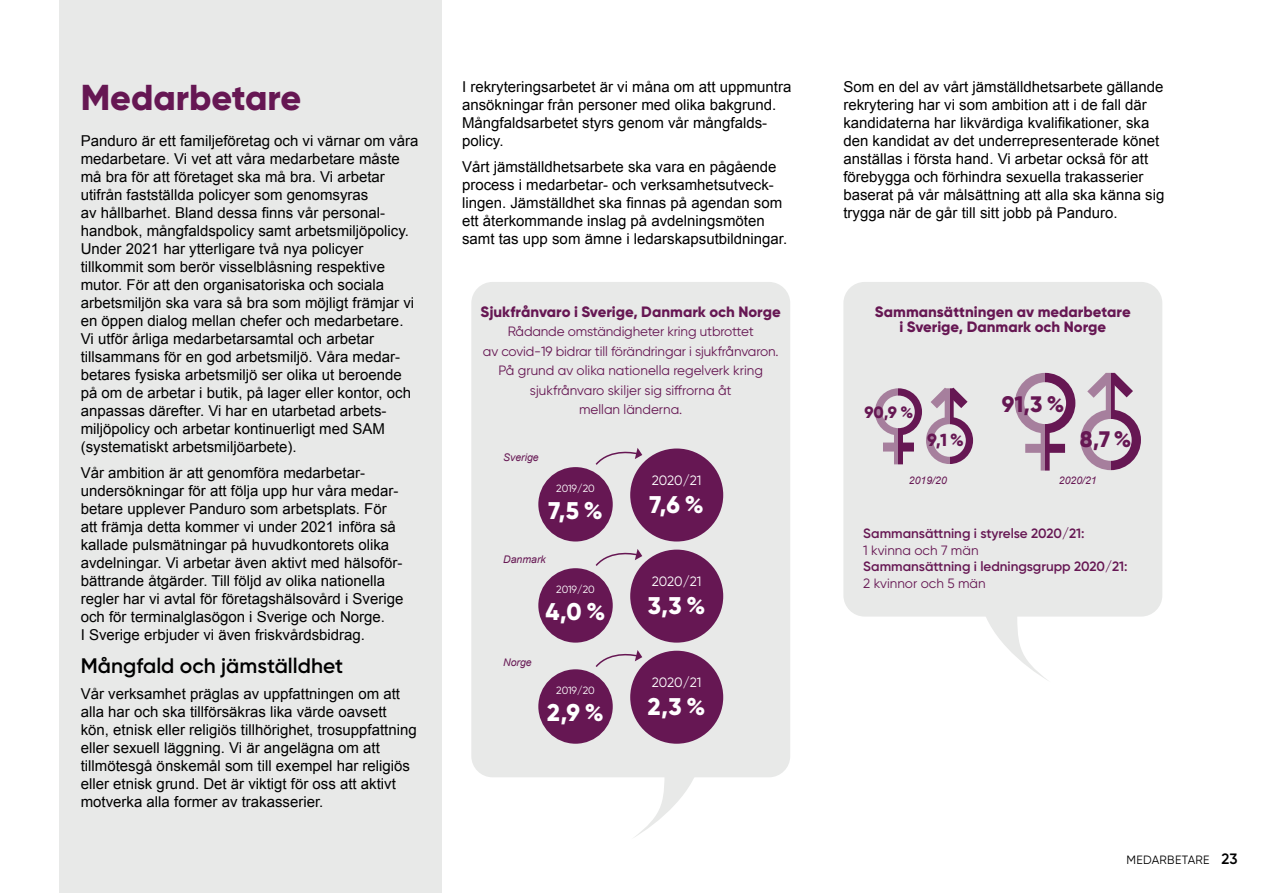
<style>
.page{position:relative;width:1263px;height:893px;background:#fff}
.page>*{position:absolute;margin:0;border:0;box-sizing:border-box;transform-origin:0 0}
.t1{font:800 36px "Gilroy";color:#661753}
.t2{font:800 24.15px "Gilroy";color:#fff}
.t3{font:800 22.35px "Gilroy";color:#661753}
.t4{font:600 21px "Gilroy";color:#000}
.t5{font:800 17.4px "Gilroy";color:#661753}
.t6{font:800 16.35px "Gilroy";color:#661753}
.t7{font:15px/18px "Arial";color:#000}
.t8{font:800 15px/15px "Gilroy";color:#661753;text-align:center}
.t9{font:600 15px "Gilroy";color:#000}
.t10{font:13.5px/19.5px "Gilroy";letter-spacing:-.01em;color:#661753;text-align:center}
.t11{font:600 13.5px "Gilroy";color:#661753}
.t12{font:13.5px "Gilroy";letter-spacing:-.01em;color:#fff}
.t13{font:12px "Gilroy";letter-spacing:.025em;color:#000}
.t14{font:italic 10.5px "Arial";color:#661753}
.t15{font:10.5px "Gilroy";letter-spacing:-.01em;color:#fff}
</style>
<div class="page">
<div style="left:843px;top:282px;width:319px;height:335px;background:#e8e9e8;border-radius:21px"></div>
<div style="left:59px;top:0;width:382px;height:893px;background:#e8e9e8"></div>
<div style="left:471px;top:282px;width:319px;height:495px;background:#e8e9e8;border-radius:21px"></div>
<svg style="left:635px;top:777px;width:60px;height:60px"></svg>
<svg style="left:986px;top:617px;width:61px;height:63px"></svg>
<svg style="left:875px;top:387px;width:99px;height:77px"></svg>
<svg style="left:1015px;top:372px;width:126px;height:98px"></svg>
<svg style="left:925px;top:387px;width:24px;height:77px"></svg>
<svg style="left:1080px;top:372px;width:31px;height:99px"></svg>
<svg style="left:595px;top:448px;width:47px;height:17px"></svg>
<div style="left:630px;top:448px;width:93px;height:93px;background:#661753;border-radius:50%"></div>
<div style="left:538px;top:467px;width:75px;height:74px;background:#661753;border-radius:50%"></div>
<svg style="left:595px;top:549px;width:47px;height:19px"></svg>
<div style="left:630px;top:550px;width:93px;height:93px;background:#661753;border-radius:50%"></div>
<div style="left:538px;top:568px;width:75px;height:75px;background:#661753;border-radius:50%"></div>
<svg style="left:595px;top:650px;width:47px;height:18px"></svg>
<div style="left:630px;top:651px;width:93px;height:93px;background:#661753;border-radius:50%"></div>
<div style="left:538px;top:669px;width:75px;height:75px;background:#661753;border-radius:50%"></div>
<h1 class="t1" style="left:81px;top:74px;width:222px">Medarbetare</h1>
<p class="t7" style="left:81px;top:132px;width:339px">Panduro är ett familjeföretag och vi värnar om våra medarbetare. Vi vet att våra medarbetare måste må bra för att företaget ska må bra. Vi arbetar utifrån fastställda policyer som genomsyras<br>av hållbarhet. Bland dessa finns vår personal&shy;handbok, mångfaldspolicy samt arbetsmiljöpolicy.<br>Under 2021 har ytterligare två nya policyer tillkommit som berör visselblåsning respektive mutor. För att den organisatoriska och sociala arbetsmiljön ska vara så bra som möjligt främjar vi en öppen dialog mellan chefer och medarbetare.<br>Vi utför årliga medarbetarsamtal och arbetar tillsammans för en god arbetsmiljö. Våra medar&shy;betares fysiska arbetsmiljö ser olika ut beroende på om de arbetar i butik, på lager eller kontor, och anpassas därefter. Vi har en utarbetad arbets&shy;miljöpolicy och arbetar kontinuerligt med SAM (systematiskt arbetsmiljöarbete).</p>
<p class="t7" style="left:81px;top:464px;width:324px">Vår ambition är att genomföra medarbetar&shy;undersökningar för att följa upp hur våra medar&shy;betare upplever Panduro som arbetsplats. För att främja detta kommer vi under 2021 införa så kallade pulsmätningar på huvudkontorets olika avdelningar. Vi arbetar även aktivt med hälsoför&shy;bättrande åtgärder. Till följd av olika nationella regler har vi avtal för företagshälsovård i Sverige och för terminalglasögon i Sverige och Norge.<br>I Sverige erbjuder vi även friskvårdsbidrag.</p>
<h3 class="t4" style="left:81px;top:653px;width:264px">Mångfald och jämställdhet</h3>
<p class="t7" style="left:81px;top:685px;width:337px">Vår verksamhet präglas av uppfattningen om att alla har och ska tillförsäkras lika värde oavsett kön, etnisk eller religiös tillhörighet, trosuppfattning eller sexuell läggning. Vi är angelägna om att tillmötesgå önskemål som till exempel har religiös eller etnisk grund. Det är viktigt för oss att aktivt motverka alla former av trakasserier.</p>
<p class="t7" style="left:462px;top:78px;width:331px">I rekryteringsarbetet är vi måna om att uppmuntra ansökningar från personer med olika bakgrund.<br>Mångfaldsarbetet styrs genom vår mångfalds&shy;policy.</p>
<p class="t7" style="left:462px;top:158px;width:327px">Vårt jämställdhetsarbete ska vara en pågående process i medarbetar- och verksamhetsutveck&shy;lingen. Jämställdhet ska finnas på agendan som ett återkommande inslag på avdelningsmöten samt tas upp som ämne i ledarskapsutbildningar.</p>
<p class="t8" style="left:481px;top:304px;width:302px">Sjukfrånvaro i Sverige, Danmark och Norge</p>
<p class="t10" style="left:483px;top:322px;width:297px">Rådande omständigheter kring utbrottet<br>av covid-19 bidrar till förändringar i sjukfrånvaron.<br>På grund av olika nationella regelverk kring sjukfrånvaro skiljer sig siffrorna åt<br>mellan länderna.</p>
<p class="t14" style="left:503px;top:450px;width:37px">Sverige</p>
<p class="t15" style="left:556px;top:482px;width:40px">2019/20</p>
<h2 class="t2" style="left:548px;top:495px;width:56px">7,5 %</h2>
<p class="t14" style="left:503px;top:552px;width:44px">Danmark</p>
<p class="t14" style="left:503px;top:655px;width:30px">Norge</p>
<p class="t15" style="left:556px;top:583px;width:40px">2019/20</p>
<h2 class="t2" style="left:546px;top:596px;width:61px">4,0 %</h2>
<p class="t15" style="left:556px;top:684px;width:40px">2019/20</p>
<h2 class="t2" style="left:547px;top:697px;width:58px">2,9 %</h2>
<p class="t12" style="left:652px;top:472px;width:51px">2020/21</p>
<h2 class="t2" style="left:649px;top:489px;width:56px">7,6 %</h2>
<p class="t12" style="left:652px;top:573px;width:51px">2020/21</p>
<h2 class="t2" style="left:648px;top:590px;width:59px">3,3 %</h2>
<p class="t12" style="left:652px;top:674px;width:51px">2020/21</p>
<h2 class="t2" style="left:648px;top:691px;width:59px">2,3 %</h2>
<p class="t7" style="left:843px;top:78px;width:322px">Som en del av vårt jämställdhetsarbete gällande rekrytering har vi som ambition att i de fall där kandidaterna har likvärdiga kvalifikationer, ska den kandidat av det underrepresenterade könet anställas i första hand. Vi arbetar också för att förebygga och förhindra sexuella trakasserier baserat på vår målsättning att alla ska känna sig trygga när de går till sitt jobb på Panduro.</p>
<p class="t8" style="left:875px;top:304px;width:257px">Sammansättningen av medarbetare i Sverige, Danmark och Norge</p>
<p class="t6" style="left:864px;top:402px;width:50px">90,9 %</p>
<h3 class="t3" style="left:1002px;top:390px;width:64px">91,3 %</h3>
<p class="t5" style="left:927px;top:429px;width:38px">9,1 %</p>
<h3 class="t3" style="left:1080px;top:425px;width:53px">8,7 %</h3>
<p class="t14" style="left:909px;top:473px;width:39px">2019/20</p>
<p class="t14" style="left:1059px;top:473px;width:39px">2020/21</p>
<p class="t11" style="left:863px;top:525px;width:223px">Sammansättning i styrelse 2020/21:</p>
<p class="t10" style="left:863px;top:540px;width:117px">1 kvinna och 7 män</p>
<p class="t11" style="left:863px;top:558px;width:266px">Sammansättning i ledningsgrupp 2020/21:</p>
<p class="t10" style="left:863px;top:573px;width:124px">2 kvinnor och 5 män</p>
<p class="t13" style="left:1127px;top:853px;width:84px">MEDARBETARE</p>
<p class="t9" style="left:1221px;top:850px;width:17px">23</p>
</div>
